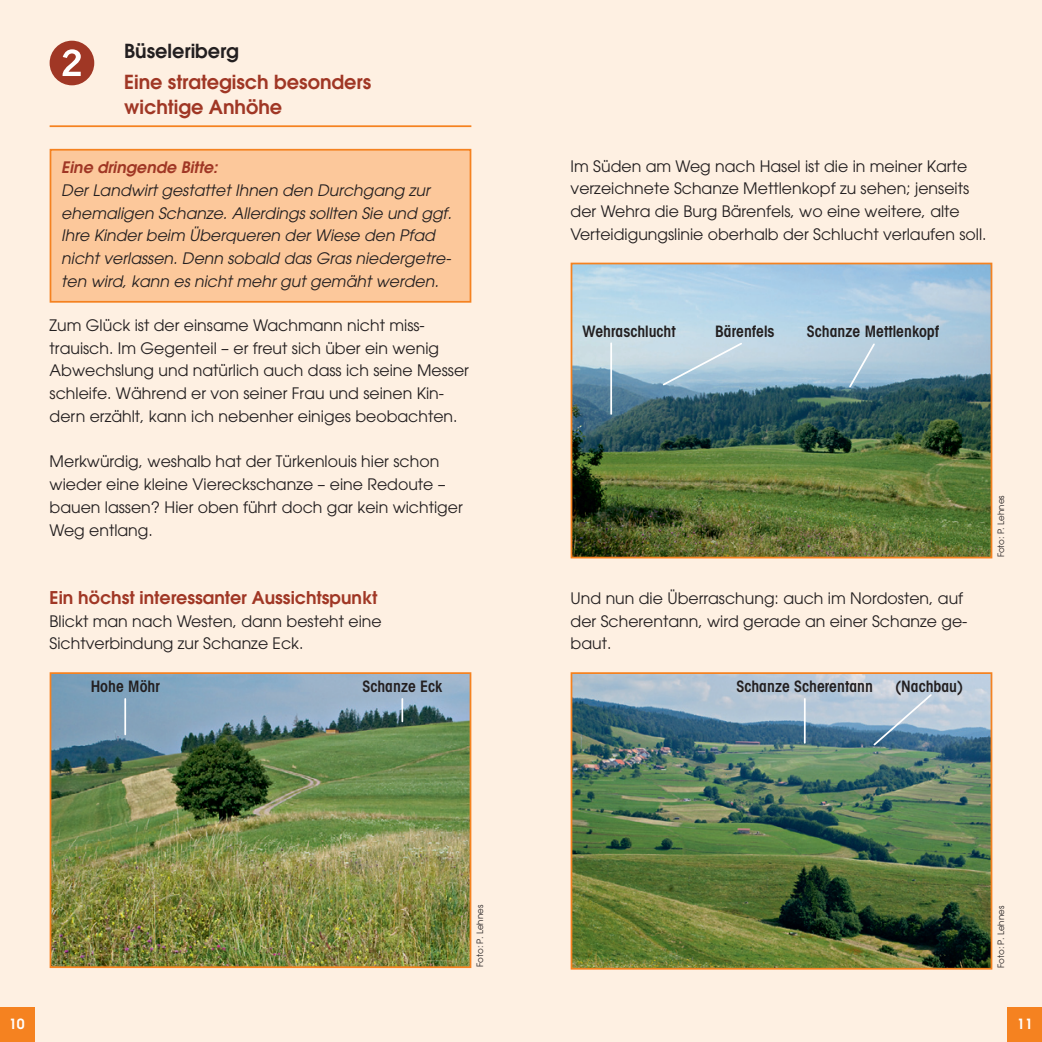
<style>
.page{position:relative;width:1042px;height:1042px;background:#fff}
.page>*{position:absolute;margin:0;border:0;box-sizing:border-box;transform-origin:0 0}
.t1{font:600 19.25px/24.5px "Avant Garde";color:#a03725}
.t2{font:600 19.25px "Avant Garde";color:#231f20}
.t3{font:600 17.5px "Avant Garde";color:#a03725}
.t4{font:15.75px/22.8px "Avant Garde";color:#231f20}
.t5{font:italic 15.75px/22.8px "Avant Garde";color:#231f20}
.t6{font:600 condensed 15.75px "Avant Garde";color:#231f20}
.t7{font:italic 600 15.75px "Avant Garde";color:#a03725}
.t8{font:600 14px "Avant Garde";color:#fff}
.t9{font:8.75px "Avant Garde";color:#231f20}
</style>
<div class="page">
<div style="left:521px;top:0;width:521px;height:1042px;background:#fef0e2"></div>
<div style="left:0;top:0;width:521px;height:1042px;background:#fef0e2"></div>
<img style="left:573px;top:266px;width:416px;height:289px">
<div style="left:570px;top:263px;width:422px;height:295px;border:2px solid #f58220"></div>
<img style="left:573px;top:675px;width:416px;height:291px">
<div style="left:570px;top:672px;width:422px;height:297px;border:2px solid #f58220"></div>
<div style="left:0;top:1007px;width:35px;height:35px;background:#f58220"></div>
<div style="left:1007px;top:1007px;width:35px;height:35px;background:#f58220"></div>
<hr style="left:50px;top:125px;width:421px;height:2px;background:#f58220">
<div style="left:50px;top:150px;width:420px;height:152px;background:#fcc89b"></div>
<div style="left:50px;top:149px;width:421px;height:154px;border:2px solid #f58220"></div>
<img style="left:53px;top:675px;width:415px;height:290px">
<div style="left:50px;top:672px;width:421px;height:296px;border:2px solid #f58220"></div>
<hr style="left:124px;top:699px;width:2px;height:35px;background:#fff">
<hr style="left:804px;top:699px;width:1px;height:44px;background:#fff">
<hr style="left:610px;top:343px;width:2px;height:71px;background:#fff">
<svg style="left:661px;top:341px;width:82px;height:46px;background:#b8d0df"></svg>
<svg style="left:847px;top:342px;width:29px;height:47px"></svg>
<svg style="left:872px;top:692px;width:61px;height:55px;background:#96b0c5"></svg>
<hr style="left:401px;top:699px;width:2px;height:22px;background:#fff">
<div style="left:50px;top:41px;width:44px;height:44px;background:#a03725;border-radius:50%"></div>
<svg style="left:63px;top:49px;width:18px;height:27px"></svg>
<p class="t2" style="left:124px;top:38px;width:116px">Büseleriberg</p>
<p class="t1" style="left:124px;top:70px;width:249px">Eine strategisch besonders wichtige Anhöhe</p>
<p class="t7" style="left:61px;top:157px;width:158px">Eine dringende Bitte:</p>
<p class="t5" style="left:61px;top:179px;width:392px">Der Landwirt gestattet Ihnen den Durchgang zur ehemaligen Schanze. Allerdings sollten Sie und ggf.<br>Ihre Kinder beim Überqueren der Wiese den Pfad nicht verlassen. Denn sobald das Gras niedergetre&shy;ten wird, kann es nicht mehr gut gemäht werden.</p>
<p class="t4" style="left:50px;top:314px;width:421px">Zum Glück ist der einsame Wachmann nicht miss&shy;trauisch. Im Gegenteil – er freut sich über ein wenig Abwechslung und natürlich auch dass ich seine Messer schleife. Während er von seiner Frau und seinen Kin&shy;dern erzählt, kann ich nebenher einiges beobachten.</p>
<p class="t4" style="left:50px;top:450px;width:415px">Merkwürdig, weshalb hat der Türkenlouis hier schon wieder eine kleine Viereckschanze – eine Redoute – bauen lassen? Hier oben führt doch gar kein wichtiger Weg entlang.</p>
<p class="t4" style="left:570px;top:154px;width:417px">Im Süden am Weg nach Hasel ist die in meiner Karte verzeichnete Schanze Mettlenkopf zu sehen; jenseits der Wehra die Burg Bärenfels, wo eine weitere, alte Verteidigungslinie oberhalb der Schlucht verlaufen soll.</p>
<p class="t6" style="left:582px;top:321px;width:95px">Wehraschlucht</p>
<p class="t6" style="left:715px;top:321px;width:61px">Bärenfels</p>
<p class="t6" style="left:807px;top:321px;width:134px">Schanze Mettlenkopf</p>
<p class="t9" style="left:996px;top:557px;width:64px;rotate:-90deg">Foto: P. Lehnes</p>
<p class="t3" style="left:50px;top:586px;width:329px">Ein höchst interessanter Aussichtspunkt</p>
<p class="t4" style="left:50px;top:609px;width:334px">Blickt man nach Westen, dann besteht eine<br>Sichtverbindung zur Schanze Eck.</p>
<p class="t4" style="left:570px;top:587px;width:398px">Und nun die Überraschung: auch im Nordosten, auf der Scherentann, wird gerade an einer Schanze ge&shy;baut.</p>
<p class="t6" style="left:91px;top:676px;width:71px">Hohe Möhr</p>
<p class="t6" style="left:736px;top:676px;width:138px">Schanze Scherentann</p>
<p class="t6" style="left:362px;top:676px;width:81px">Schanze Eck</p>
<p class="t6" style="left:895px;top:676px;width:70px">(Nachbau)</p>
<p class="t9" style="left:475px;top:967px;width:64px;rotate:-90deg">Foto: P. Lehnes</p>
<p class="t9" style="left:996px;top:968px;width:64px;rotate:-90deg">Foto: P. Lehnes</p>
<p class="t8" style="left:9px;top:1014px;width:17px">10</p>
<p class="t8" style="left:1017px;top:1014px;width:17px">11</p>
</div>
